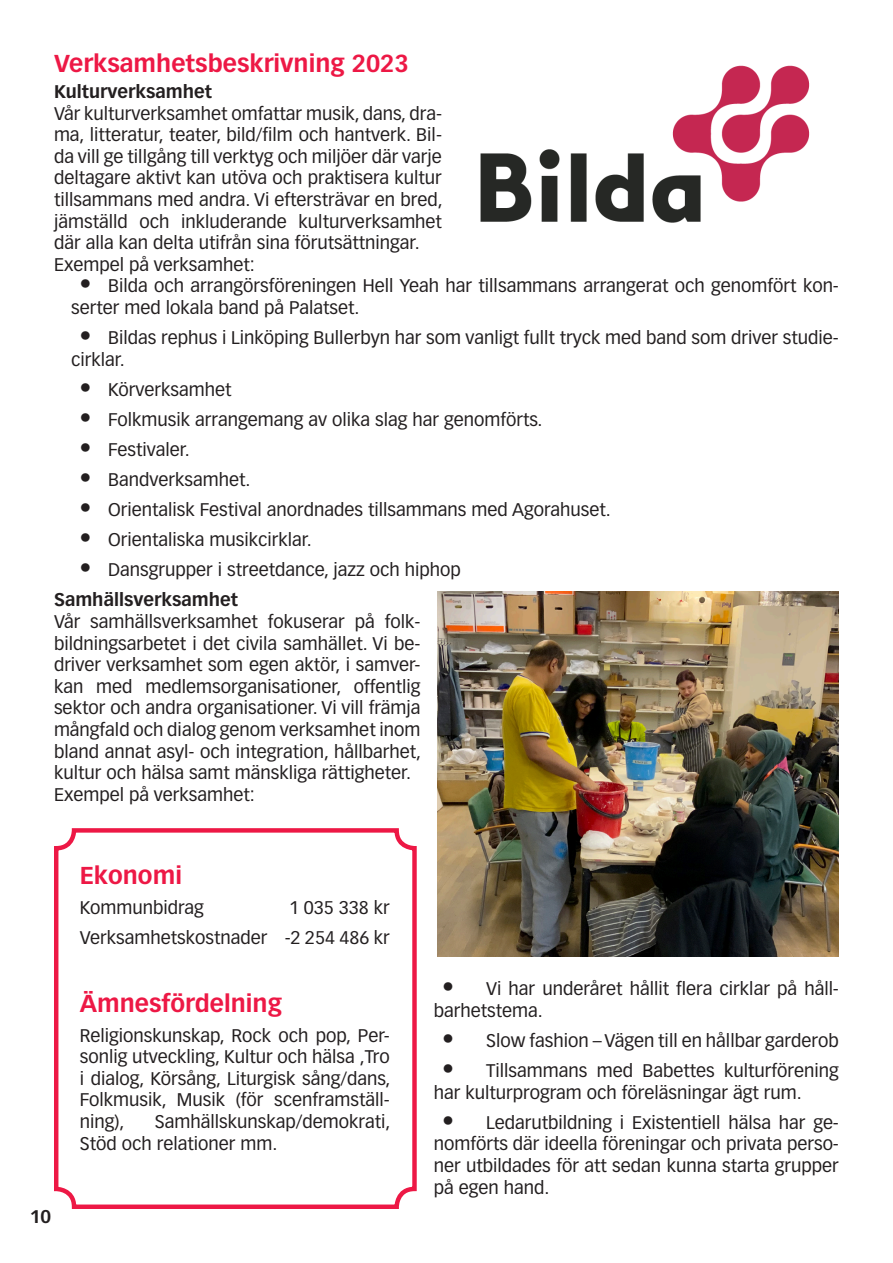
<style>
.page{position:relative;width:893px;height:1263px;background:#fff}
.page>*{position:absolute;margin:0;border:0;box-sizing:border-box;transform-origin:0 0}
.Rubrikavstånd{font:700 24px "Vectora LT Pro";color:#ed1845}
.röd_inforuta{font:700 24px "Vectora LT Pro";color:#ed1845}
.Huvudtexten{font:18px/21.6px "Vectora LT Pro";color:#231f20}
.röd_inforuta-2{font:18px/21.6px "Vectora LT Pro";color:#231f20;text-align:justify}
.Huvudtexten-2{font:700 18px "Vectora LT Pro";color:#231f20}
.s1{font-size:24px}
</style>
<div class="page">
<img style="left:480px;top:65px;width:330px;height:158px">
<div style="left:54px;top:828px;width:363px;height:381px;border:4px solid #ed1845;border-radius:18px"></div>
<img style="left:437px;top:591px;width:402px;height:366px">
<p class="Rubrikavstånd" style="left:54px;top:49px;width:356px">Verksamhetsbeskrivning 2023</p>
<p class="Huvudtexten-2" style="left:54px;top:80px;width:159px">Kulturverksamhet</p>
<p class="Huvudtexten" style="left:54px;top:102px;width:390px;text-align:justify">Vår kulturverksamhet omfattar musik, dans, dra&shy;ma, litteratur, teater, bild/film och hantverk. Bil&shy;da vill ge tillgång till verktyg och miljöer där varje deltagare aktivt kan utöva och praktisera kultur tillsammans med andra. Vi eftersträvar en bred, jämställd och inkluderande kulturverksamhet där alla kan delta utifrån sina förutsättningar.</p>
<p class="Huvudtexten" style="left:54px;top:254px;width:202px">Exempel på verksamhet:</p>
<p class="Huvudtexten" style="left:71px;top:275px;width:769px;text-indent:9px"><span class="s1">•</span> Bilda och arrangörsföreningen Hell Yeah har tillsammans arrangerat och genomfört kon&shy;serter med lokala band på Palatset.</p>
<p class="Huvudtexten" style="left:71px;top:327px;width:769px;text-indent:9px"><span class="s1">•</span> Bildas rephus i Linköping Bullerbyn har som vanligt fullt tryck med band som driver studie&shy;cirklar.</p>
<p class="Huvudtexten" style="left:80px;top:379px;width:153px"><span class="s1">•</span> Körverksamhet</p>
<p class="Huvudtexten" style="left:80px;top:409px;width:464px"><span class="s1">•</span> Folkmusik arrangemang av olika slag har genomförts.</p>
<p class="Huvudtexten" style="left:80px;top:439px;width:112px"><span class="s1">•</span> Festivaler.</p>
<p class="Huvudtexten" style="left:80px;top:469px;width:172px"><span class="s1">•</span> Bandverksamhet.</p>
<p class="Huvudtexten" style="left:80px;top:499px;width:533px"><span class="s1">•</span> Orientalisk Festival anordnades tillsammans med Agorahuset.</p>
<p class="Huvudtexten" style="left:80px;top:529px;width:234px"><span class="s1">•</span> Orientaliska musikcirklar.</p>
<p class="Huvudtexten" style="left:80px;top:559px;width:383px"><span class="s1">•</span> Dansgrupper i streetdance, jazz och hiphop</p>
<p class="Huvudtexten-2" style="left:54px;top:589px;width:185px">Samhällsverksamhet</p>
<p class="Huvudtexten" style="left:54px;top:611px;width:369px;text-align:justify">Vår samhällsverksamhet fokuserar på folk&shy;bildningsarbetet i det civila samhället. Vi be&shy;driver verksamhet som egen aktör, i samver&shy;kan med medlemsorganisationer, offentlig sektor och andra organisationer. Vi vill främja mångfald och dialog genom verksamhet inom bland annat asyl- och integration, hållbarhet, kultur och hälsa samt mänskliga rättigheter.</p>
<p class="Huvudtexten" style="left:54px;top:784px;width:202px">Exempel på verksamhet:</p>
<p class="Huvudtexten-2" style="left:30px;top:1205px;width:23px">10</p>
<p class="röd_inforuta" style="left:80px;top:861px;width:104px">Ekonomi</p>
<p class="röd_inforuta-2" style="left:80px;top:897px;width:126px">Kommunbidrag</p>
<p class="röd_inforuta-2" style="left:289px;top:897px;width:102px">1 035 338 kr</p>
<p class="röd_inforuta-2" style="left:80px;top:927px;width:311px">Verksamhetskostnader -2 254 486 kr</p>
<p class="röd_inforuta" style="left:80px;top:988px;width:204px">Ämnesfördelning</p>
<p class="röd_inforuta-2" style="left:80px;top:1024px;width:312px">Religionskunskap, Rock och pop, Per&shy;sonlig utveckling, Kultur och hälsa ,Tro i dialog, Körsång, Liturgisk sång/dans, Folkmusik, Musik (för scenframställ&shy;ning),</p>
<p class="röd_inforuta-2" style="left:80px;top:1111px;width:312px;text-indent:75px">Samhällskunskap/demokrati,<br>Stöd och relationer mm.</p>
<p class="Huvudtexten" style="left:434px;top:978px;width:407px;text-indent:9px"><span class="s1">•</span> Vi har underåret hållit flera cirklar på håll&shy;barhetstema.</p>
<p class="Huvudtexten" style="left:442px;top:1030px;width:398px"><span class="s1">•</span> Slow fashion – Vägen till en hållbar garderob</p>
<p class="Huvudtexten" style="left:434px;top:1060px;width:407px;text-indent:9px"><span class="s1">•</span> Tillsammans med Babettes kulturförening har kulturprogram och föreläsningar ägt rum.</p>
<p class="Huvudtexten" style="left:434px;top:1112px;width:407px;text-align:justify;text-indent:9px"><span class="s1">•</span> Ledarutbildning i Existentiell hälsa har ge&shy;nomförts där ideella föreningar och privata perso&shy;ner utbildades för att sedan kunna starta grupper på egen hand.</p>
</div>
